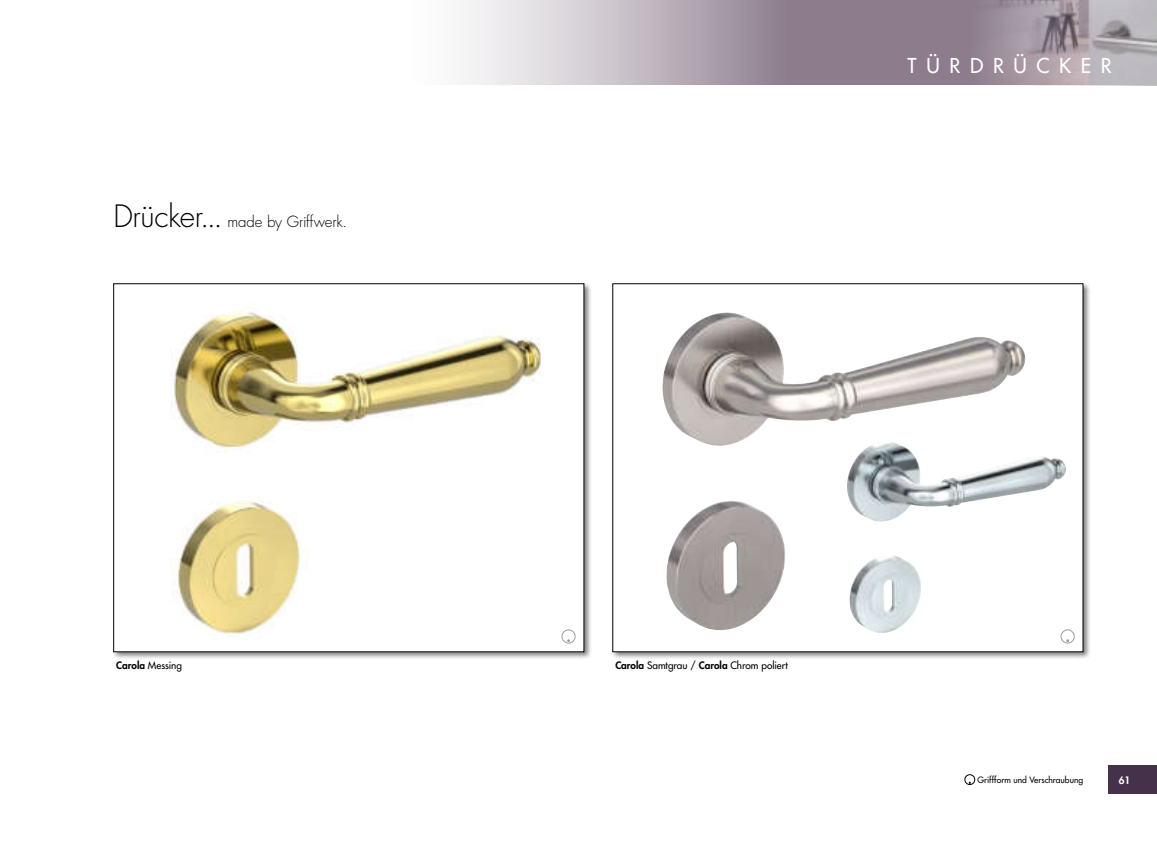
<style>
.page{position:relative;width:1157px;height:842px;background:#fff}
.page>*{position:absolute;margin:0;border:0;box-sizing:border-box;transform-origin:0 0}
.t1{font:500 20px "Futura LT Pro";letter-spacing:.485em;color:#fff}
.t2{font:300 15px "Futura LT Pro";letter-spacing:-.01em;color:#000}
.t3{font:500 10px "Futura LT Pro";letter-spacing:-.005em;color:#000}
.t4{font:800 10px "Futura LT Pro";color:#fff}
.t5{font:500 8.5px "Futura LT Pro";letter-spacing:.005em;color:#000}
.s1{font-size:30px}
.s2{font-weight:800}
</style>
<div class="page">
<div style="left:610px;top:282px;width:480px;height:378px;background:#000;opacity:.5"></div>
<svg style="left:614px;top:285px;width:467px;height:365px"></svg>
<img style="left:668px;top:313px;width:56px;height:47px">
<img style="left:852px;top:441px;width:32px;height:25px">
<div style="left:1060px;top:629px;width:14px;height:14px;border:1px solid #9d9d9c;border-radius:50%"></div>
<div style="left:112px;top:282px;width:480px;height:378px;background:#000;opacity:.5"></div>
<div style="left:114px;top:284px;width:470px;height:368px;background:#fff"></div>
<img style="left:170px;top:311px;width:371px;height:328px">
<div style="left:561px;top:629px;width:14px;height:14px;border:1px solid #9d9d9c;border-radius:50%"></div>
<div style="left:964px;top:774px;width:11px;height:11px;border:1px solid #000;border-radius:50%"></div>
<svg style="left:466px;top:0;width:500px;height:85px;background:#b2a7b2"></svg>
<img style="left:966px;top:0;width:190px;height:86px">
<div style="left:1108px;top:765px;width:49px;height:29px;background:#45324a"></div>
<h2 class="t2" style="left:113px;top:214px;width:235px"><span class="s1">Drücker...</span> made by Griffwerk.</h2>
<p class="t3" style="left:116px;top:659px;width:67px"><span class="s2">Carola</span> Messing</p>
<h1 class="t1" style="left:907px;top:54px;width:206px">TÜRDRÜCKER</h1>
<p class="t3" style="left:615px;top:659px;width:174px"><span class="s2">Carola</span> Samtgrau / <span class="s2">Carola</span> Chrom poliert</p>
<p class="t5" style="left:977px;top:775px;width:107px">Griffform und Verschraubung</p>
<p class="t4" style="left:1118px;top:774px;width:13px">61</p>
</div>
